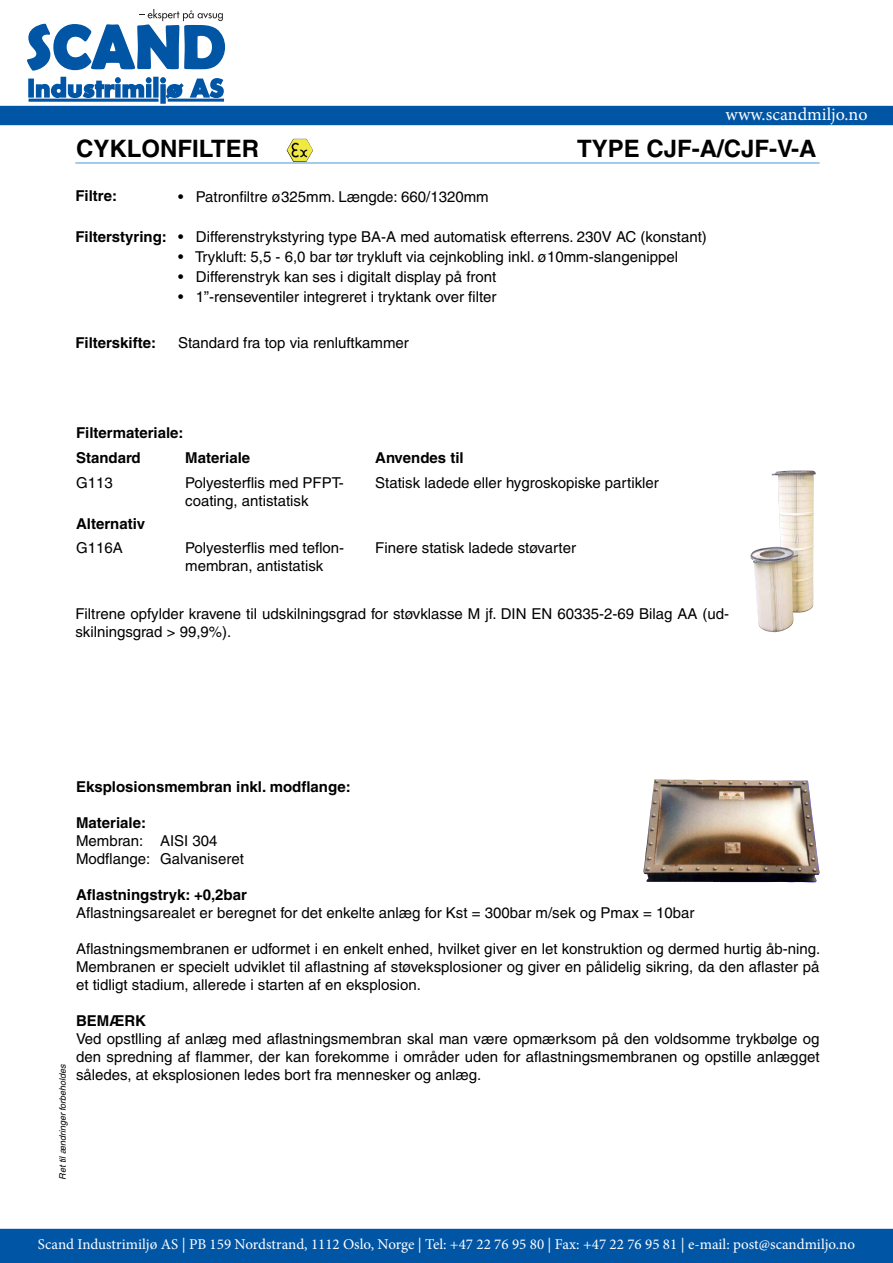
<style>
.page{position:relative;width:893px;height:1263px;background:#fff}
.page>*{position:absolute;margin:0;border:0;box-sizing:border-box;transform-origin:0 0}
.t1{font:700 24px "Helvetica";color:#000}
.t2{font:18px "Minion Pro";color:#fff}
.t3{font:15px/18px "Helvetica";color:#000}
.t4{font:700 15px/24.8px "Helvetica";color:#000}
.t5{font:15px "Minion Pro";color:#fff}
.t6{font:italic 9px "Helvetica";color:#000}
.s1{font-weight:700}
.s2{font-weight:400}
</style>
<div class="page">
<div style="left:160px;top:84px;width:6px;height:20px;border:2px solid #0155a5"></div>
<hr style="left:29px;top:100px;width:130px;height:1px;background:#231f20">
<hr style="left:29px;top:99px;width:129px;height:3px;background:#0155a5">
<hr style="left:168px;top:99px;width:56px;height:3px;background:#0155a5">
<svg style="left:27px;top:9px;width:199px;height:91px"></svg>
<div style="left:0;top:106px;width:893px;height:19px;background:#0155a5"></div>
<div style="left:0;top:1229px;width:893px;height:34px;background:#0155a5"></div>
<hr style="left:75px;top:162px;width:744px;height:2px;background:#86bae4">
<img style="left:750px;top:470px;width:66px;height:162px">
<img style="left:643px;top:779px;width:176px;height:103px">
<img style="left:287px;top:139px;width:26px;height:23px">
<p class="t2" style="left:725px;top:102px;width:144px">www.scandmiljo.no</p>
<p class="t1" style="left:76px;top:134px;width:185px">CYKLONFILTER</p>
<p class="t1" style="left:577px;top:134px;width:241px">TYPE CJF-A/CJF-V-A</p>
<p class="t4" style="left:75px;top:184px;width:43px">Filtre:</p>
<p class="t3" style="left:178px;top:187px;width:312px">• Patronfiltre ø325mm. Længde: 660/1320mm</p>
<p class="t3" style="left:75px;top:227px;width:633px"><span class="s1">Filterstyring:</span> • Differenstrykstyring type BA-A med automatisk efterrens. 230V AC (konstant)</p>
<p class="t3" style="left:178px;top:248px;width:501px">• Trykluft: 5,5 - 6,0 bar tør trykluft via cejnkobling inkl. ø10mm-slangenippel</p>
<p class="t3" style="left:178px;top:268px;width:320px">• Differenstryk kan ses i digitalt display på front</p>
<p class="t3" style="left:178px;top:288px;width:320px">• 1”-renseventiler integreret i tryktank over filter</p>
<p class="t4" style="left:75px;top:330px;width:82px">Filterskifte:</p>
<p class="t3" style="left:178px;top:333px;width:232px">Standard fra top via renluftkammer</p>
<p class="t4" style="left:76px;top:420px;width:109px">Filtermateriale:<br>Standard</p>
<p class="t4" style="left:185px;top:445px;width:67px">Materiale</p>
<p class="t4" style="left:375px;top:445px;width:90px">Anvendes til</p>
<p class="t3" style="left:76px;top:473px;width:38px">G113</p>
<p class="t3" style="left:185px;top:473px;width:160px">Polyesterflis med PFPT&shy;coating, antistatisk</p>
<p class="t3" style="left:375px;top:473px;width:285px">Statisk ladede eller hygroskopiske partikler</p>
<p class="t4" style="left:76px;top:512px;width:71px;line-height:23.7px">Alternativ<br><span class="s2">G116A</span></p>
<p class="t3" style="left:185px;top:539px;width:160px">Polyesterflis med teflon&shy;membran, antistatisk</p>
<p class="t3" style="left:375px;top:539px;width:202px">Finere statisk ladede støvarter</p>
<p class="t3" style="left:75px;top:604px;width:655px">Filtrene opfylder kravene til udskilningsgrad for støvklasse M jf. DIN EN 60335-2-69 Bilag AA (ud&shy;skilningsgrad &gt; 99,9%).</p>
<p class="t6" style="left:57px;top:1180px;width:118px;rotate:-90deg">Ret til ændringer forbeholdes</p>
<p class="t4" style="left:76px;top:774px;width:276px">Eksplosionsmembran inkl. modflange:</p>
<p class="t3" style="left:76px;top:814px;width:169px"><span class="s1">Materiale:<br></span>Membran: AISI 304<br>Modflange: Galvaniseret</p>
<p class="t3" style="left:76px;top:886px;width:620px"><span class="s1">Aflastningstryk: +0,2bar<br></span>Aflastningsarealet er beregnet for det enkelte anlæg for Kst = 300bar m/sek og Pmax = 10bar</p>
<p class="t3" style="left:76px;top:940px;width:746px;text-align:justify">Aflastningsmembranen er udformet i en enkelt enhed, hvilket giver en let konstruktion og dermed hurtig åb-ning.<br>Membranen er specielt udviklet til aflastning af støveksplosioner og giver en pålidelig sikring, da den aflaster på et tidligt stadium, allerede i starten af en eksplosion.</p>
<p class="t3" style="left:76px;top:1012px;width:745px"><span class="s1">BEMÆRK<br></span>Ved opstlling af anlæg med aflastningsmembran skal man være opmærksom på den voldsomme trykbølge og den spredning af flammer, der kan forekomme i områder uden for aflastningsmembranen og opstille anlægget således, at eksplosionen ledes bort fra mennesker og anlæg.</p>
<p class="t5" style="left:38px;top:1234px;width:819px">Scand Industrimiljø AS | PB 159 Nordstrand, 1112 Oslo, Norge | Tel: +47 22 76 95 80 | Fax: +47 22 76 95 81 | e-mail: post@scandmiljo.no</p>
</div>
